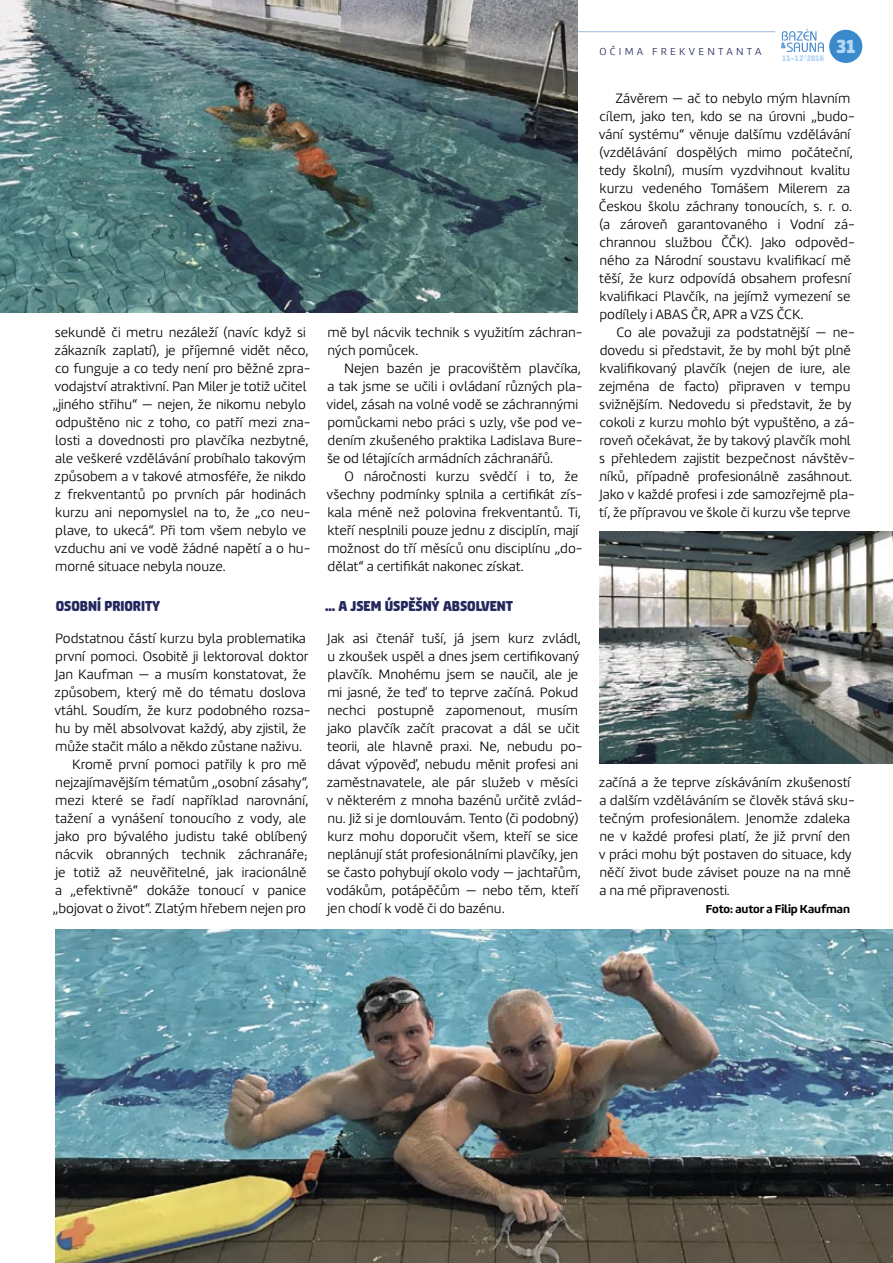
<style>
.page{position:relative;width:893px;height:1263px;background:#fff}
.page>*{position:absolute;margin:0;border:0;box-sizing:border-box;transform-origin:0 0}
.t1{font:21px "Nevron";color:#b4d7f5}
.Mezinadpis_modrá{font:15.9px "Nevron";letter-spacing:-.005em;color:#26295e}
.Text{font:14.1px/18px "Marine Light STD";letter-spacing:-.005em;color:#000}
.Text_první{font:14.1px/18px "Marine Light STD";letter-spacing:-.005em;color:#000}
.Zdroje{font:12px "Marine Bold STD";letter-spacing:-.005em;color:#000}
.záhlaví{font:10.5px "Marine Light STD";letter-spacing:.305em;color:#26295e}
.t2{font:9px "Nevron";letter-spacing:.02em;color:#b4d7f5}
</style>
<div class="page">
<div style="left:829px;top:30px;width:33px;height:33px;background:#3a89cc;border-radius:50%"></div>
<img style="left:782px;top:29px;width:42px;height:23px">
<img style="left:55px;top:930px;width:838px;height:333px">
<img style="left:600px;top:531px;width:293px;height:232px">
<img style="left:0;top:0;width:578px;height:313px">
<p class="Text_první" style="left:53px;top:323px;width:259px">sekundě či metru nezáleží (navíc když si zákazník zaplatí), je příjemné vidět něco, co funguje a co tedy není pro běžné zpra&shy;vodajství atraktivní. Pan Miler je totiž učitel „jiného střihu“ — nejen, že nikomu nebylo odpuštěno nic z toho, co patří mezi zna&shy;losti a dovednosti pro plavčíka nezbytné, ale veškeré vzdělávání probíhalo takovým způsobem a v takové atmosféře, že nikdo z frekventantů po prvních pár hodinách kurzu ani nepomyslel na to, že „co neu&shy;plave, to ukecá“. Při tom všem nebylo ve vzduchu ani ve vodě žádné napětí a o hu&shy;morné situace nebyla nouze.</p>
<p class="Mezinadpis_modrá" style="left:56px;top:596px;width:106px">OSOBNÍ PRIORITY</p>
<p class="Text_první" style="left:54px;top:629px;width:258px">Podstatnou částí kurzu byla problematika první pomoci. Osobitě ji lektoroval doktor Jan Kaufman — a musím konstatovat, že způsobem, který mě do tématu doslova vtáhl. Soudím, že kurz podobného rozsa&shy;hu by měl absolvovat každý, aby zjistil, že může stačit málo a někdo zůstane naživu.</p>
<p class="Text" style="left:53px;top:755px;width:257px;text-indent:19px">Kromě první pomoci patřily k pro mě nejzajímavějším tématům „osobní zásahy“, mezi které se řadí například narovnání, tažení a vynášení tonoucího z vody, ale jako pro bývalého judistu také oblíbený nácvik obranných technik záchranáře; je totiž až neuvěřitelné, jak iracionálně a „efektivně“ dokáže tonoucí v panice „bojovat o život“. Zlatým hřebem nejen pro</p>
<p class="Text" style="left:327px;top:323px;width:257px">mě byl nácvik technik s využitím záchran&shy;ných pomůcek.</p>
<p class="Text" style="left:327px;top:359px;width:258px;text-indent:18px">Nejen bazén je pracovištěm plavčíka, a tak jsme se učili i ovládaní různých pla&shy;videl, zásah na volné vodě se záchrannými pomůckami nebo práci s uzly, vše pod ve&shy;dením zkušeného praktika Ladislava Bure&shy;še od létajících armádních záchranářů.</p>
<p class="Text" style="left:327px;top:467px;width:258px;text-indent:18px">O náročnosti kurzu svědčí i to, že všechny podmínky splnila a certifikát zís&shy;kala méně než polovina frekventantů. Ti, kteří nesplnili pouze jednu z disciplín, mají možnost do tří měsíců onu disciplínu „do&shy;dělat“ a certifikát nakonec získat.</p>
<p class="Mezinadpis_modrá" style="left:325px;top:596px;width:190px">… A JSEM ÚSPĚŠNÝ ABSOLVENT</p>
<p class="Text_první" style="left:327px;top:629px;width:258px">Jak asi čtenář tuší, já jsem kurz zvládl, u zkoušek uspěl a dnes jsem certifikovaný plavčík. Mnohému jsem se naučil, ale je mi jasné, že teď to teprve začíná. Pokud nechci postupně zapomenout, musím jako plavčík začít pracovat a dál se učit teorii, ale hlavně praxi. Ne, nebudu po&shy;dávat výpověď, nebudu měnit profesi ani zaměstnavatele, ale pár služeb v měsíci v některém z mnoha bazénů určitě zvlád&shy;nu. Již si je domlouvám. Tento (či podobný) kurz mohu doporučit všem, kteří se sice neplánují stát profesionálními plavčíky, jen se často pohybují okolo vody — jachtařům, vodákům, potápěčům — nebo těm, kteří jen chodí k vodě či do bazénu.</p>
<p class="záhlaví" style="left:599px;top:45px;width:163px">OČIMA FREKVENTANTA</p>
<p class="t2" style="left:782px;top:53px;width:43px">11–12 <sup>|</sup> 2016</p>
<h1 class="t1" style="left:836px;top:33px;width:21px">31</h1>
<p class="Text" style="left:599px;top:89px;width:258px;text-indent:17px">Závěrem — ač to nebylo mým hlavním cílem, jako ten, kdo se na úrovni „budo&shy;vání systému“ věnuje dalšímu vzdělávání (vzdělávání dospělých mimo počáteční, tedy školní), musím vyzdvihnout kvalitu kurzu vedeného Tomášem Milerem za Českou školu záchrany tonoucích, s. r. o. (a zároveň garantovaného i Vodní zá&shy;chrannou službou ČČK). Jako odpověd&shy;ného za Národní soustavu kvalifikací mě těší, že kurz odpovídá obsahem profesní kvalifikaci Plavčík, na jejímž vymezení se podílely i ABAS ČR, APR a VZS ČCK.</p>
<p class="Text" style="left:599px;top:323px;width:257px;text-indent:18px">Co ale považuji za podstatnější — ne&shy;dovedu si představit, že by mohl být plně kvalifikovaný plavčík (nejen de iure, ale zejména de facto) připraven v tempu svižnějším. Nedovedu si představit, že by cokoli z kurzu mohlo být vypuštěno, a zá&shy;roveň očekávat, že by takový plavčík mohl s přehledem zajistit bezpečnost návštěv&shy;níků, případně profesionálně zasáhnout.<br>Jako v každé profesi i zde samozřejmě pla&shy;tí, že přípravou ve škole či kurzu vše teprve</p>
<p class="Text" style="left:599px;top:773px;width:258px">začíná a že teprve získáváním zkušeností a dalším vzděláváním se člověk stává sku&shy;tečným profesionálem. Jenomže zdaleka ne v každé profesi platí, že již první den v práci mohu být postaven do situace, kdy něčí život bude záviset pouze na na mně a na mé připravenosti.</p>
<p class="Zdroje" style="left:706px;top:901px;width:146px">Foto: autor a Filip Kaufman</p>
</div>
